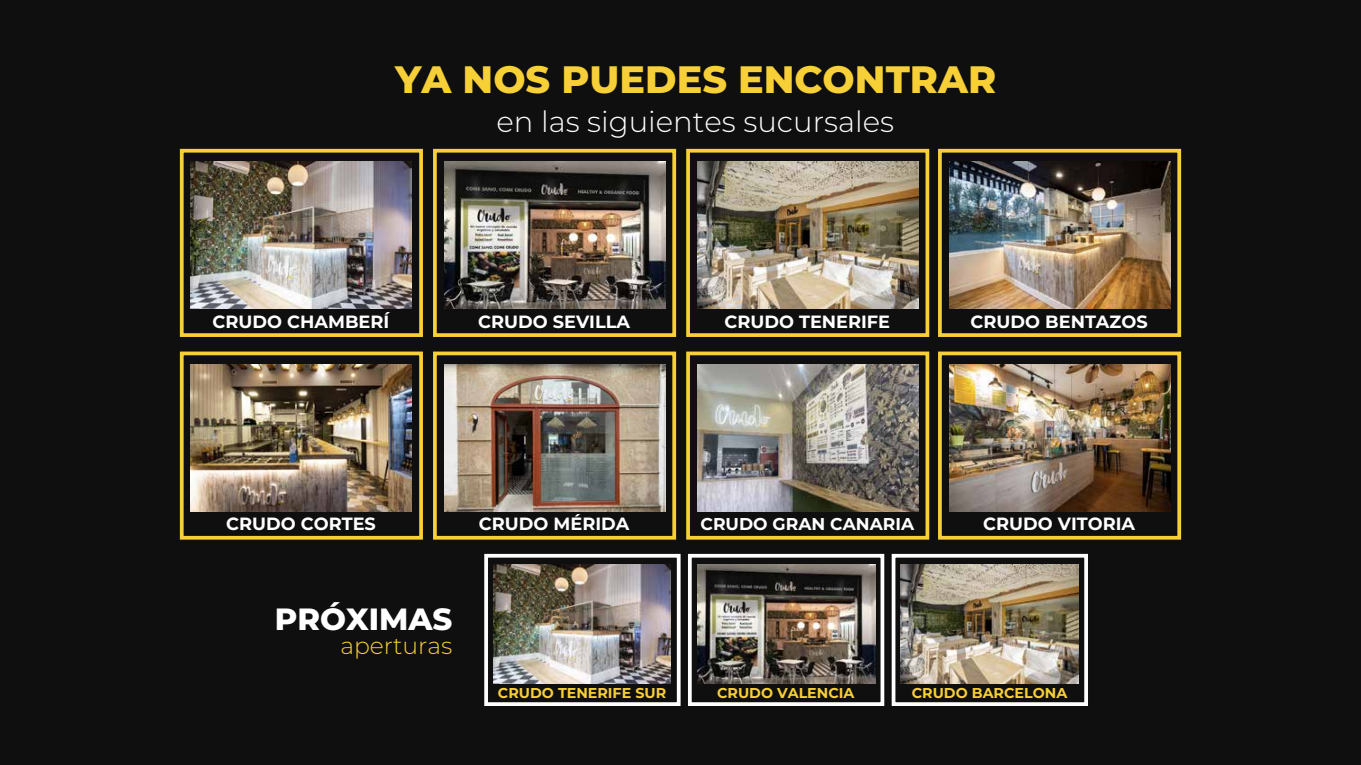
<style>
.page{position:relative;width:1361px;height:765px;background:#0f0f0f}
.page>*{position:absolute;margin:0;border:0;box-sizing:border-box;transform-origin:0 0}
.t1{font:800 38.12px "Montserrat";color:#f7cf36}
.t2{font:800 30.75px "Montserrat";color:#fff}
.t3{font:300 29.25px "Montserrat";color:#fff}
.t4{font:300 23.5px "Montserrat";color:#f7cf36}
.t5{font:700 17.75px "Montserrat";color:#fff}
.t6{font:700 17.12px "Montserrat";color:#fff}
.t7{font:700 14.25px "Montserrat";color:#f7cf36}
</style>
<div class="page">
<div style="left:180px;top:149px;width:243px;height:188px;border:4px solid #f7cf36"></div>
<div style="left:433px;top:149px;width:243px;height:188px;border:4px solid #f7cf36"></div>
<img style="left:444px;top:162px;width:221px;height:147px">
<img style="left:190px;top:162px;width:221px;height:147px">
<div style="left:686px;top:149px;width:243px;height:188px;border:4px solid #f7cf36"></div>
<img style="left:697px;top:162px;width:221px;height:147px">
<div style="left:938px;top:149px;width:243px;height:188px;border:4px solid #f7cf36"></div>
<img style="left:949px;top:162px;width:221px;height:147px">
<div style="left:180px;top:352px;width:243px;height:188px;border:4px solid #f7cf36"></div>
<div style="left:433px;top:352px;width:243px;height:188px;border:4px solid #f7cf36"></div>
<img style="left:444px;top:364px;width:221px;height:148px">
<img style="left:190px;top:364px;width:221px;height:148px">
<div style="left:686px;top:352px;width:243px;height:188px;border:4px solid #f7cf36"></div>
<img style="left:697px;top:364px;width:221px;height:148px">
<div style="left:938px;top:352px;width:243px;height:188px;border:4px solid #f7cf36"></div>
<img style="left:949px;top:364px;width:221px;height:148px">
<div style="left:484px;top:554px;width:196px;height:152px;border:4px solid #fff"></div>
<div style="left:688px;top:554px;width:196px;height:152px;border:4px solid #fff"></div>
<img style="left:697px;top:564px;width:178px;height:119px">
<img style="left:493px;top:564px;width:178px;height:119px">
<div style="left:891px;top:554px;width:197px;height:152px;border:4px solid #fff"></div>
<img style="left:901px;top:564px;width:177px;height:119px">
<h1 class="t1" style="left:395px;top:52px;width:603px">YA NOS PUEDES ENCONTRAR</h1>
<h3 class="t3" style="left:496px;top:102px;width:399px">en las siguientes sucursales</h3>
<p class="t5" style="left:213px;top:309px;width:178px">CRUDO CHAMBERÍ</p>
<p class="t5" style="left:478px;top:309px;width:153px">CRUDO SEVILLA</p>
<p class="t5" style="left:724px;top:309px;width:167px">CRUDO TENERIFE</p>
<p class="t5" style="left:970px;top:309px;width:179px">CRUDO BENTAZOS</p>
<p class="t5" style="left:226px;top:511px;width:151px">CRUDO CORTES</p>
<p class="t5" style="left:479px;top:511px;width:152px">CRUDO MÉRIDA</p>
<p class="t6" style="left:700px;top:512px;width:215px">CRUDO GRAN CANARIA</p>
<p class="t5" style="left:983px;top:511px;width:153px">CRUDO VITORIA</p>
<h2 class="t2" style="left:275px;top:596px;width:179px">PRÓXIMAS</h2>
<h3 class="t4" style="left:340px;top:630px;width:114px">aperturas</h3>
<p class="t7" style="left:498px;top:683px;width:170px">CRUDO TENERIFE SUR</p>
<p class="t7" style="left:717px;top:683px;width:139px">CRUDO VALENCIA</p>
<p class="t7" style="left:912px;top:683px;width:157px">CRUDO BARCELONA</p>
</div>
